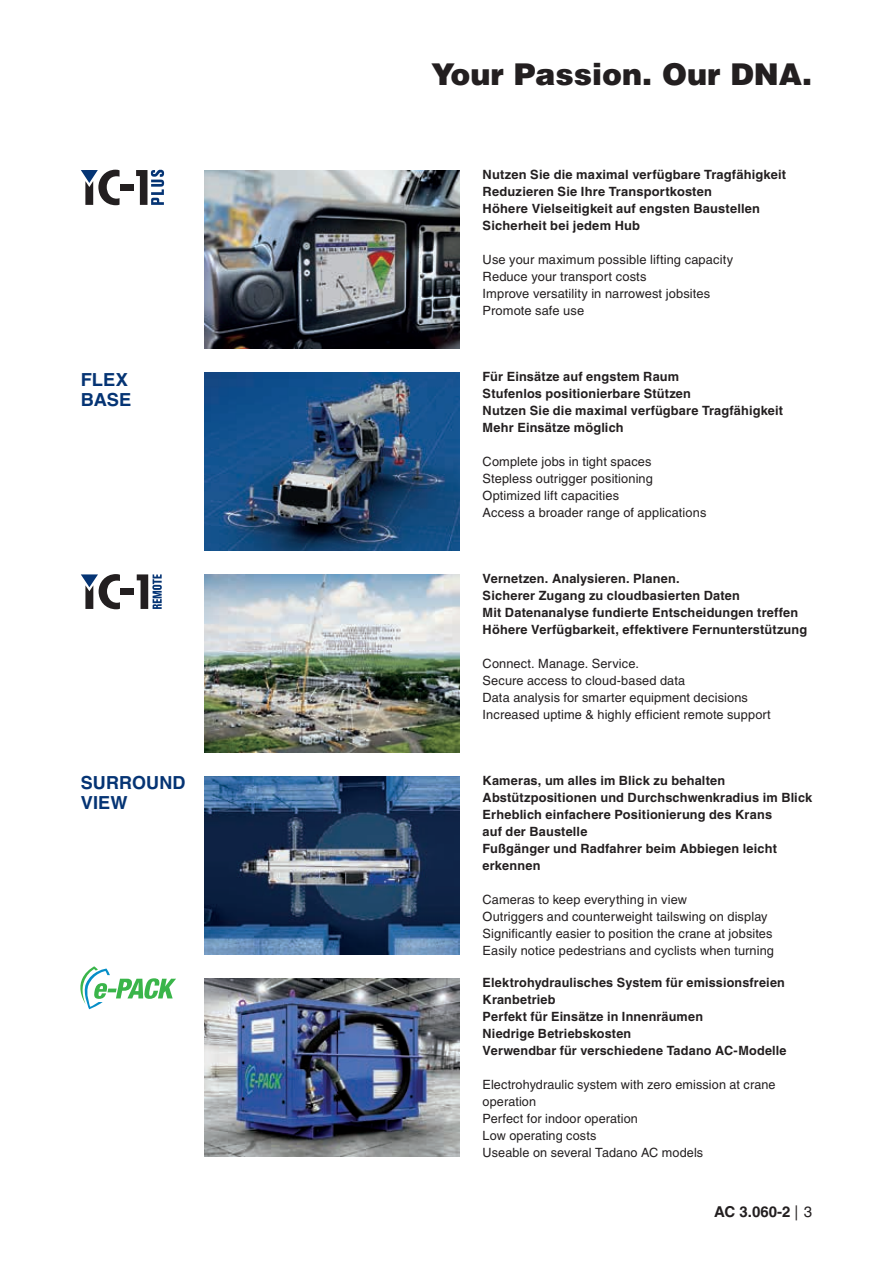
<style>
.page{position:relative;width:893px;height:1263px;background:#fff}
.page>*{position:absolute;margin:0;border:0;box-sizing:border-box;transform-origin:0 0}
.t1{font:900 30px "Helvetica LT Std";color:#231f20}
.t2{font:700 18px/19.5px "Helvetica LT Std";letter-spacing:.005em;color:#053474}
.t3{font:700 15px "Helvetica LT Std";color:#231f20}
.t4{font:700 12.75px/17px "Helvetica LT Std";letter-spacing:.015em;color:#231f20}
.t5{font:12.75px/17px "Helvetica LT Std";letter-spacing:.01em;color:#231f20}
.s1{font-weight:400}
</style>
<div class="page">
<img style="left:204px;top:776px;width:255px;height:179px">
<img style="left:204px;top:372px;width:255px;height:179px">
<img style="left:204px;top:978px;width:255px;height:179px">
<img style="left:204px;top:170px;width:255px;height:179px">
<img style="left:204px;top:574px;width:255px;height:179px">
<div style="left:121px;top:589px;width:13px;height:6px;background:#231f20"></div>
<svg style="left:81px;top:574px;width:39px;height:35px"></svg>
<svg style="left:137px;top:574px;width:25px;height:35px"></svg>
<div style="left:120px;top:185px;width:13px;height:6px;background:#231f20"></div>
<svg style="left:136px;top:170px;width:28px;height:35px"></svg>
<svg style="left:81px;top:170px;width:39px;height:35px"></svg>
<svg style="left:80px;top:966px;width:96px;height:43px"></svg>
<h2 class="t2" style="left:81px;top:370px;width:52px">FLEX<br>BASE</h2>
<h2 class="t2" style="left:81px;top:773px;width:106px">SURROUND<br>VIEW</h2>
<h1 class="t1" style="left:431px;top:55px;width:382px">Your Passion. Our DNA.</h1>
<p class="t4" style="left:483px;top:166px;width:305px">Nutzen Sie die maximal verfügbare Tragfähigkeit Reduzieren Sie Ihre Transportkosten<br>Höhere Vielseitigkeit auf engsten Baustellen Sicherheit bei jedem Hub</p>
<p class="t5" style="left:483px;top:251px;width:252px">Use your maximum possible lifting capacity Reduce your transport costs<br>Improve versatility in narrowest jobsites Promote safe use</p>
<p class="t4" style="left:483px;top:368px;width:302px">Für Einsätze auf engstem Raum<br>Stufenlos positionierbare Stützen<br>Nutzen Sie die maximal verfügbare Tragfähigkeit Mehr Einsätze möglich</p>
<p class="t5" style="left:483px;top:453px;width:225px">Complete jobs in tight spaces<br>Stepless outrigger positioning<br>Optimized lift capacities<br>Access a broader range of applications</p>
<p class="t4" style="left:483px;top:570px;width:326px">Vernetzen. Analysieren. Planen.<br>Sicherer Zugang zu cloudbasierten Daten<br>Mit Datenanalyse fundierte Entscheidungen treffen Höhere Verfügbarkeit, effektivere Fernunterstützung</p>
<p class="t5" style="left:483px;top:655px;width:290px">Connect. Manage. Service.<br>Secure access to cloud-based data<br>Data analysis for smarter equipment decisions Increased uptime &amp; highly efficient remote support</p>
<p class="t4" style="left:483px;top:772px;width:331px">Kameras, um alles im Blick zu behalten Abstützpositionen und Durchschwenkradius im Blick Erheblich einfachere Positionierung des Krans<br>auf der Baustelle<br>Fußgänger und Radfahrer beim Abbiegen leicht erkennen</p>
<p class="t5" style="left:483px;top:891px;width:293px">Cameras to keep everything in view<br>Outriggers and counterweight tailswing on display Significantly easier to position the crane at jobsites Easily notice pedestrians and cyclists when turning</p>
<p class="t4" style="left:483px;top:974px;width:305px">Elektrohydraulisches System für emissionsfreien Kranbetrieb<br>Perfekt für Einsätze in Innenräumen<br>Niedrige Betriebskosten<br>Verwendbar für verschiedene Tadano AC-Modelle</p>
<p class="t5" style="left:483px;top:1076px;width:294px">Electrohydraulic system with zero emission at crane operation<br>Perfect for indoor operation<br>Low operating costs<br>Useable on several Tadano AC models</p>
<p class="t3" style="left:714px;top:1203px;width:99px">AC 3.060-2 <span class="s1">| 3</span></p>
</div>
